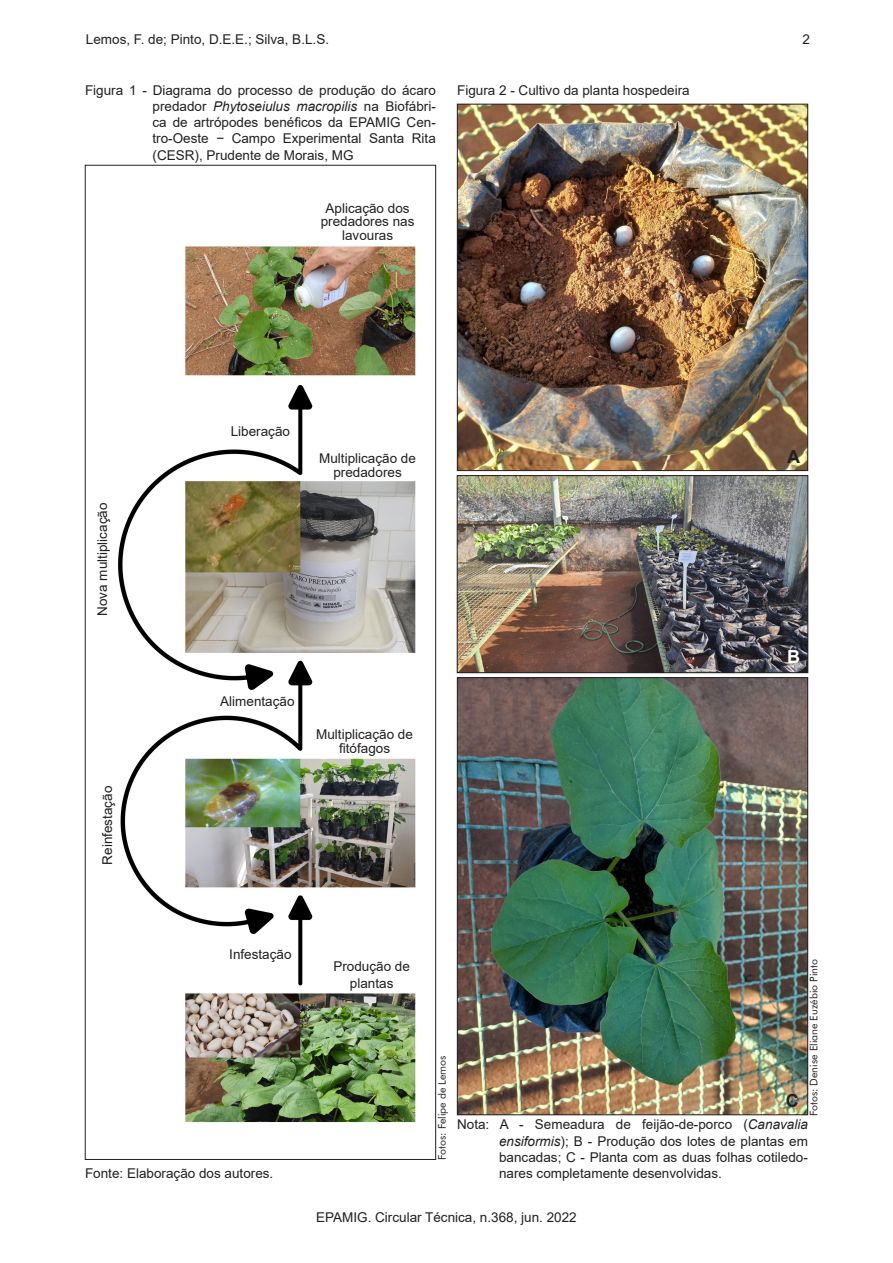
<style>
.page{position:relative;width:893px;height:1263px;background:#fff}
.page>*{position:absolute;margin:0;border:0;box-sizing:border-box;transform-origin:0 0}
.CT_-_tx_figura{font:700 18px "Arial";color:#231f20}
.CT_-_tx_figura-2{font:700 18px "Arial";color:#fff}
.CT_-_tx_figura-3{font:13.5px/16.2px "Arial";color:#231f20;text-align:justify}
.CT_-_autor_fotos{font:10.5px "Futura BT";color:#231f20}
.s1{font-style:italic}
</style>
<div class="page">
<img style="left:118px;top:246px;width:298px;height:877px">
<img style="left:459px;top:106px;width:347px;height:363px">
<div style="left:457px;top:104px;width:351px;height:367px;border:1px solid #231f20"></div>
<img style="left:459px;top:477px;width:347px;height:194px">
<div style="left:457px;top:475px;width:351px;height:198px;border:1px solid #231f20"></div>
<img style="left:459px;top:679px;width:347px;height:434px">
<div style="left:457px;top:677px;width:351px;height:438px;border:1px solid #231f20"></div>
<p class="CT_-_tx_figura-3" style="left:86px;top:31px;width:245px">Lemos, F. de; Pinto, D.E.E.; Silva, B.L.S.</p>
<p class="CT_-_tx_figura-3" style="left:153px;top:82px;width:285px;text-indent:-68px">Figura 1 - Diagrama do processo de produção do ácaro predador <span class="s1">Phytoseiulus macropilis</span> na Biofábri&shy;ca de artrópodes benéficos da EPAMIG Cen&shy;tro-Oeste − Campo Experimental Santa Rita (CESR), Prudente de Morais, MG</p>
<p class="CT_-_tx_figura-3" style="left:326px;top:200px;width:86px">Aplicação dos</p>
<p class="CT_-_tx_figura-3" style="left:321px;top:213px;width:95px">predadores nas</p>
<p class="CT_-_tx_figura-3" style="left:342px;top:227px;width:53px">lavouras</p>
<p class="CT_-_tx_figura-3" style="left:457px;top:82px;width:234px">Figura 2 - Cultivo da planta hospedeira</p>
<p class="CT_-_tx_figura-3" style="left:802px;top:31px;width:9px">2</p>
<p class="CT_-_tx_figura-3" style="left:94px;top:616px;width:115px;rotate:-90deg">Nova multiplicação</p>
<p class="CT_-_tx_figura-3" style="left:99px;top:864px;width:80px;rotate:-90deg">Reinfestação</p>
<p class="CT_-_tx_figura-3" style="left:231px;top:423px;width:61px">Liberação</p>
<p class="CT_-_tx_figura-3" style="left:319px;top:450px;width:98px">Multiplicação de</p>
<p class="CT_-_tx_figura-3" style="left:333px;top:464px;width:70px">predadores</p>
<p class="CT_-_tx_figura-3" style="left:220px;top:693px;width:76px">Alimentação</p>
<p class="CT_-_tx_figura-3" style="left:316px;top:726px;width:98px">Multiplicação de</p>
<p class="CT_-_tx_figura-3" style="left:339px;top:739px;width:53px">fitófagos</p>
<p class="CT_-_tx_figura" style="left:787px;top:444px;width:14px">A</p>
<p class="CT_-_tx_figura-2" style="left:787px;top:644px;width:14px">B</p>
<p class="CT_-_tx_figura-3" style="left:229px;top:946px;width:64px">Infestação</p>
<p class="CT_-_tx_figura-3" style="left:85px;top:1165px;width:190px">Fonte: Elaboração dos autores.</p>
<p class="CT_-_tx_figura-3" style="left:333px;top:958px;width:78px;text-align:center">Produção de plantas</p>
<p class="CT_-_autor_fotos" style="left:436px;top:1160px;width:106px;rotate:-90deg">Fotos: Felipe de Lemos</p>
<p class="CT_-_tx_figura" style="left:786px;top:1088px;width:14px">C</p>
<p class="CT_-_autor_fotos" style="left:807px;top:1116px;width:158px;rotate:-90deg">Fotos: Denise Eliane Euzébio Pinto</p>
<p class="CT_-_tx_figura-3" style="left:499px;top:1116px;width:310px;text-indent:-42px">Nota: A - Semeadura de feijão-de-porco (<span class="s1">Canavalia ensiformis</span>); B - Produção dos lotes de plantas em bancadas; C - Planta com as duas folhas cotiledo&shy;nares completamente desenvolvidas.</p>
<p class="CT_-_tx_figura-3" style="left:316px;top:1209px;width:262px">EPAMIG. Circular Técnica, n.368, jun. 2022</p>
</div>
